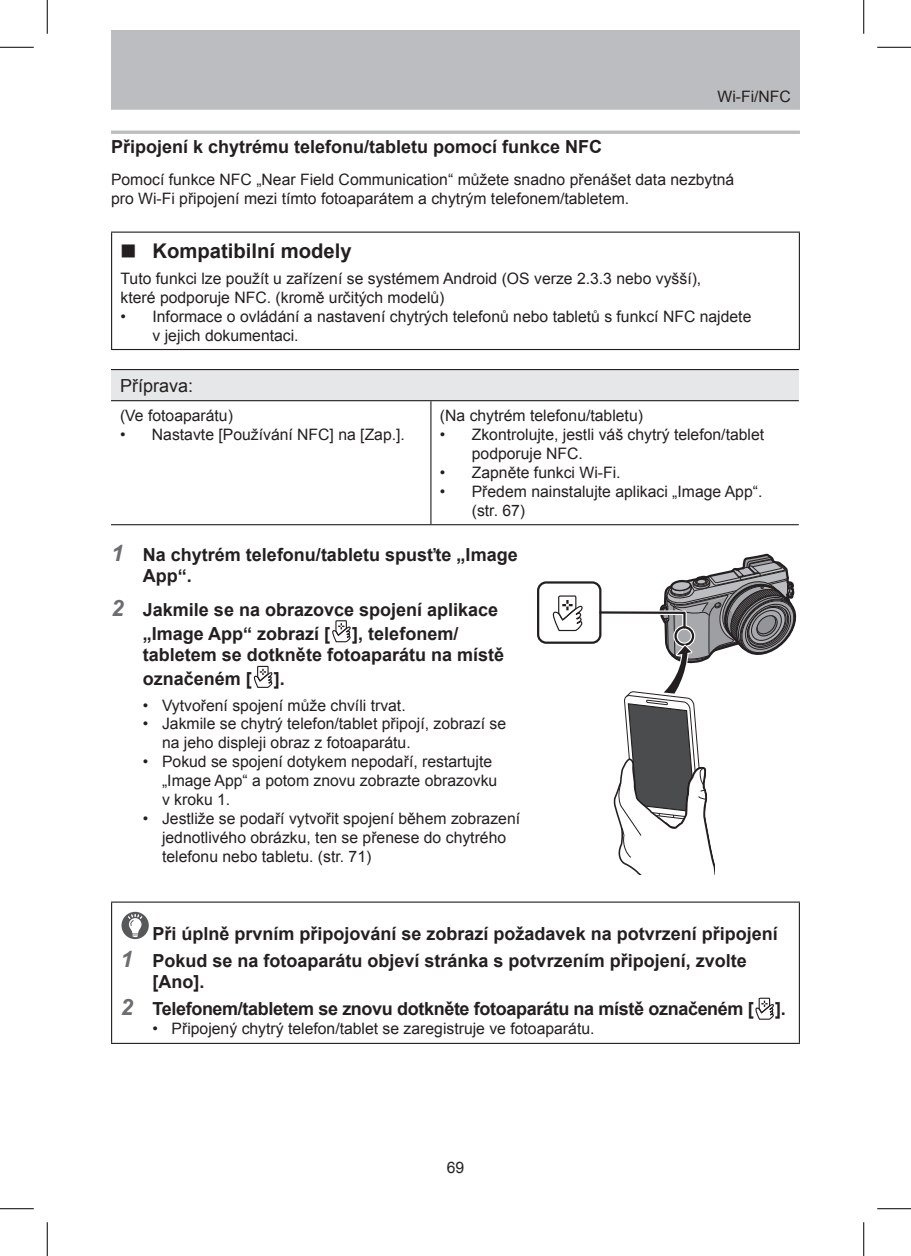
<style>
.page{position:relative;width:911px;height:1256px;background:#fff}
.page>*{position:absolute;margin:0;border:0;box-sizing:border-box;transform-origin:0 0}
.t1{font:700 20.25px "Arial";color:#231f20}
.t2{font:700 18px/24.1px "Arial";color:#231f20}
.t3{font:700 18px/27px "Arial";letter-spacing:-.02em;color:#231f20}
.t4{font:18px "Arial";color:#231f20}
.t5{font:15.75px/18.9px "Arial";color:#231f20}
.s1{font-style:italic;font-size:22.5px;color:#6c6d70}
</style>
<div class="page">
<svg style="left:111px;top:130px;width:689px;height:4px;background:#c6c7c9"></svg>
<div style="left:111px;top:30px;width:689px;height:81px;background:#bcbdc0"></div>
<hr style="left:111px;top:110px;width:689px;height:2px;background:#fff">
<hr style="left:111px;top:231px;width:689px;height:2px;background:#231f20">
<hr style="left:111px;top:233px;width:1px;height:116px;background:#231f20">
<hr style="left:799px;top:233px;width:1px;height:116px;background:#231f20">
<hr style="left:111px;top:349px;width:689px;height:1px;background:#231f20">
<div style="left:111px;top:369px;width:688px;height:31px;background:#e6e7e9"></div>
<hr style="left:111px;top:369px;width:688px;height:1px;background:#231f20">
<hr style="left:111px;top:400px;width:688px;height:1px;background:#231f20">
<hr style="left:430px;top:401px;width:1px;height:123px;background:#231f20">
<hr style="left:111px;top:524px;width:688px;height:1px;background:#231f20">
<svg style="left:332px;top:620px;width:19px;height:22px"></svg>
<svg style="left:254px;top:665px;width:18px;height:23px"></svg>
<div style="left:535px;top:580px;width:68px;height:65px;border:4px solid #fff;border-radius:8px"></div>
<svg style="left:596px;top:553px;width:200px;height:321px"></svg>
<svg style="left:552px;top:595px;width:31px;height:36px"></svg>
<div style="left:537px;top:581px;width:64px;height:62px;border:2px solid #231f20;border-radius:8px"></div>
<hr style="left:111px;top:901px;width:689px;height:1px;background:#231f20">
<hr style="left:111px;top:902px;width:1px;height:140px;background:#231f20">
<hr style="left:799px;top:902px;width:1px;height:140px;background:#231f20">
<hr style="left:111px;top:1042px;width:689px;height:1px;background:#231f20">
<svg style="left:121px;top:911px;width:28px;height:28px"></svg>
<svg style="left:128px;top:913px;width:14px;height:24px"></svg>
<svg style="left:755px;top:997px;width:19px;height:22px"></svg>
<hr style="left:0;top:47px;width:34px;height:1px;background:#000">
<hr style="left:877px;top:47px;width:34px;height:1px;background:#000">
<hr style="left:0;top:1208px;width:34px;height:1px;background:#000">
<hr style="left:877px;top:1208px;width:34px;height:1px;background:#000">
<hr style="left:47px;top:0;width:1px;height:34px;background:#000">
<hr style="left:47px;top:1222px;width:1px;height:33px;background:#000">
<hr style="left:863px;top:0;width:1px;height:34px;background:#000">
<hr style="left:863px;top:1222px;width:1px;height:33px;background:#000">
<p class="t5" style="left:717px;top:87px;width:75px">Wi-Fi/NFC</p>
<p class="t2" style="left:111px;top:135px;width:493px">Připojení k chytrému telefonu/tabletu pomocí funkce NFC</p>
<p class="t5" style="left:111px;top:170px;width:625px">Pomocí funkce NFC „Near Field Communication“ můžete snadno přenášet data nezbytná pro Wi-Fi připojení mezi tímto fotoaparátem a chytrým telefonem/tabletem.</p>
<p class="t1" style="left:152px;top:240px;width:201px">Kompatibilní modely</p>
<p class="t5" style="left:121px;top:269px;width:582px">Tuto funkci lze použít u zařízení se systémem Android (OS verze 2.3.3 nebo vyšší), které podporuje NFC. (kromě určitých modelů)</p>
<p class="t5" style="left:152px;top:307px;width:600px;text-indent:-32px">• Informace o ovládání a nastavení chytrých telefonů nebo tabletů s funkcí NFC najdete v jejich dokumentaci.</p>
<p class="t4" style="left:120px;top:375px;width:75px">Příprava:</p>
<p class="t5" style="left:120px;top:406px;width:114px">(Ve fotoaparátu)</p>
<p class="t5" style="left:120px;top:425px;width:286px">• Nastavte [Používání NFC] na [Zap.].</p>
<p class="t5" style="left:440px;top:406px;width:205px">(Na chytrém telefonu/tabletu)</p>
<p class="t5" style="left:472px;top:425px;width:294px;text-indent:-32px">• Zkontrolujte, jestli váš chytrý telefon/tablet podporuje NFC.</p>
<p class="t5" style="left:440px;top:463px;width:182px">• Zapněte funkci Wi-Fi.</p>
<p class="t5" style="left:472px;top:482px;width:292px;text-indent:-32px">• Předem nainstalujte aplikaci „Image App“. (str. 67)</p>
<p class="t2" style="left:143px;top:543px;width:376px;line-height:21.6px;text-indent:-32px"><span class="s1">1</span> Na chytrém telefonu/tabletu spusťte „Image<br>App“.</p>
<p class="t2" style="left:111px;top:597px;width:389px;text-align:center"><span class="s1">2</span> Jakmile se na obrazovce spojení aplikace „Image App“ zobrazí [ ], telefonem/</p>
<p class="t2" style="left:143px;top:643px;width:363px">tabletem se dotkněte fotoaparátu na místě označeném [ ].</p>
<p class="t5" style="left:143px;top:695px;width:264px">• Vytvoření spojení může chvíli trvat.</p>
<p class="t5" style="left:162px;top:714px;width:346px;text-indent:-19px">• Jakmile se chytrý telefon/tablet připojí, zobrazí se na jeho displeji obraz z fotoaparátu.</p>
<p class="t5" style="left:162px;top:752px;width:337px;text-indent:-19px">• Pokud se spojení dotykem nepodaří, restartujte „Image App“ a potom znovu zobrazte obrazovku v kroku 1.</p>
<p class="t5" style="left:162px;top:809px;width:360px;text-indent:-19px">• Jestliže se podaří vytvořit spojení během zobrazení jednotlivého obrázku, ten se přenese do chytrého telefonu nebo tabletu. (str. 71)</p>
<p class="t2" style="left:121px;top:920px;width:659px;line-height:27px;text-indent:32px">Při úplně prvním připojování se zobrazí požadavek na potvrzení připojení<br><span class="s1">1</span> Pokud se na fotoaparátu objeví stránka s potvrzením připojení, zvolte</p>
<p class="t3" style="left:121px;top:968px;width:667px;text-indent:32px">[Ano].<br><span class="s1">2</span> Telefonem/tabletem se znovu dotkněte fotoaparátu na místě označeném [ ].</p>
<p class="t5" style="left:152px;top:1019px;width:443px">• Připojený chytrý telefon/tablet se zaregistruje ve fotoaparátu.</p>
<p class="t5" style="left:447px;top:1157px;width:19px">69</p>
</div>
